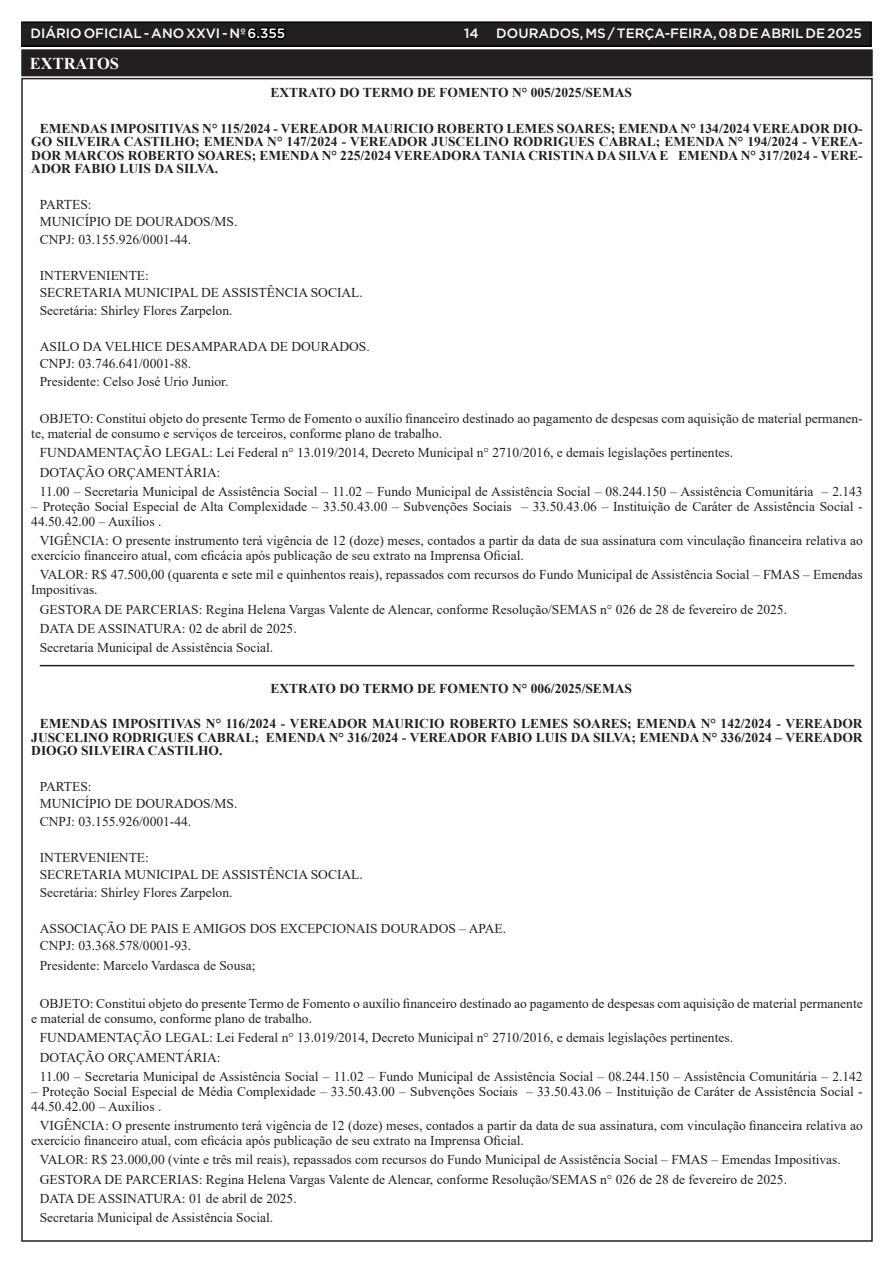
<style>
.page{position:relative;width:893px;height:1263px;background:#fff}
.page>*{position:absolute;margin:0;border:0;box-sizing:border-box;transform-origin:0 0}
.TEXTO{font:700 16.5px "Times New Roman";color:#fff}
.TEXTO-2{font:13.5px/15px "Times New Roman";color:#231f20}
.TEXTO-3{font:700 13.5px/13.5px "Times New Roman";color:#231f20;text-align:justify}
.t1{font:500 13.5px "Gotham";color:#fff}
.s1{color:#000}
</style>
<div class="page">
<div style="left:21px;top:22px;width:850px;height:24px;background:#231f20"></div>
<div style="left:21px;top:21px;width:851px;height:26px;border:2px solid #000"></div>
<hr style="left:40px;top:665px;width:814px;height:1px;background:#231f20">
<div style="left:23px;top:51px;width:848px;height:23px;background:#231f20"></div>
<div style="left:21px;top:49px;width:852px;height:27px;border:4px solid #231f20"></div>
<p class="t1" style="left:31px;top:25px;width:256px">DIÁRIO OFICIAL - ANO XXVI - Nº <span class="s1">6.355</span></p>
<p class="t1" style="left:464px;top:25px;width:16px">14</p>
<p class="t1" style="left:496px;top:25px;width:367px">DOURADOS, MS / TERÇA-FEIRA, 08 DE ABRIL DE 2025</p>
<p class="TEXTO" style="left:30px;top:52px;width:91px">EXTRATOS</p>
<p class="TEXTO-3" style="left:270px;top:85px;width:363px">EXTRATO DO TERMO DE FOMENTO N° 005/2025/SEMAS</p>
<p class="TEXTO-3" style="left:31px;top:121px;width:833px;text-indent:9px">EMENDAS IMPOSITIVAS N° 115/2024 - VEREADOR MAURICIO ROBERTO LEMES SOARES; EMENDA N° 134/2024 VEREADOR DIO-GO SILVEIRA CASTILHO; EMENDA N° 147/2024 - VEREADOR JUSCELINO RODRIGUES CABRAL; EMENDA N° 194/2024 - VEREA-DOR MARCOS ROBERTO SOARES; EMENDA N° 225/2024 VEREADORA TANIA CRISTINA DA SILVA E EMENDA N° 317/2024 - VERE-ADOR FABIO LUIS DA SILVA.</p>
<p class="TEXTO-2" style="left:40px;top:196px;width:53px">PARTES:</p>
<p class="TEXTO-2" style="left:40px;top:214px;width:199px">MUNICÍPIO DE DOURADOS/MS.</p>
<p class="TEXTO-2" style="left:40px;top:232px;width:153px">CNPJ: 03.155.926/0001-44.</p>
<p class="TEXTO-2" style="left:40px;top:267px;width:111px">INTERVENIENTE:</p>
<p class="TEXTO-2" style="left:40px;top:285px;width:325px">SECRETARIA MUNICIPAL DE ASSISTÊNCIA SOCIAL.</p>
<p class="TEXTO-2" style="left:40px;top:303px;width:194px">Secretária: Shirley Flores Zarpelon.</p>
<p class="TEXTO-2" style="left:40px;top:338px;width:332px">ASILO DA VELHICE DESAMPARADA DE DOURADOS.</p>
<p class="TEXTO-2" style="left:40px;top:356px;width:153px">CNPJ: 03.746.641/0001-88.</p>
<p class="TEXTO-2" style="left:40px;top:374px;width:190px">Presidente: Celso José Urio Junior.</p>
<p class="TEXTO-2" style="left:31px;top:411px;width:833px;text-indent:9px">OBJETO: Constitui objeto do presente Termo de Fomento o auxílio financeiro destinado ao pagamento de despesas com aquisição de material permanen&shy;te, material de consumo e serviços de terceiros, conforme plano de trabalho.</p>
<p class="TEXTO-2" style="left:40px;top:445px;width:695px">FUNDAMENTAÇÃO LEGAL: Lei Federal n° 13.019/2014, Decreto Municipal n° 2710/2016, e demais legislações pertinentes.</p>
<p class="TEXTO-2" style="left:40px;top:464px;width:182px">DOTAÇÃO ORÇAMENTÁRIA:</p>
<p class="TEXTO-2" style="left:40px;top:483px;width:824px">11.00 – Secretaria Municipal de Assistência Social – 11.02 – Fundo Municipal de Assistência Social – 08.244.150 – Assistência Comunitária – 2.143</p>
<p class="TEXTO-2" style="left:31px;top:498px;width:833px">– Proteção Social Especial de Alta Complexidade – 33.50.43.00 – Subvenções Sociais – 33.50.43.06 – Instituição de Caráter de Assistência Social -<br>44.50.42.00 – Auxílios .</p>
<p class="TEXTO-2" style="left:31px;top:533px;width:833px;text-indent:9px">VIGÊNCIA: O presente instrumento terá vigência de 12 (doze) meses, contados a partir da data de sua assinatura com vinculação financeira relativa ao exercício financeiro atual, com eficácia após publicação de seu extrato na Imprensa Oficial.</p>
<p class="TEXTO-2" style="left:31px;top:567px;width:833px;text-indent:9px">VALOR: R$ 47.500,00 (quarenta e sete mil e quinhentos reais), repassados com recursos do Fundo Municipal de Assistência Social – FMAS – Emendas<br>Impositivas.</p>
<p class="TEXTO-2" style="left:40px;top:601px;width:749px">GESTORA DE PARCERIAS: Regina Helena Vargas Valente de Alencar, conforme Resolução/SEMAS n° 026 de 28 de fevereiro de 2025.</p>
<p class="TEXTO-2" style="left:40px;top:620px;width:258px">DATA DE ASSINATURA: 02 de abril de 2025.</p>
<p class="TEXTO-2" style="left:40px;top:640px;width:235px">Secretaria Municipal de Assistência Social.</p>
<p class="TEXTO-3" style="left:270px;top:681px;width:363px">EXTRATO DO TERMO DE FOMENTO N° 006/2025/SEMAS</p>
<p class="TEXTO-3" style="left:31px;top:716px;width:833px;text-indent:9px">EMENDAS IMPOSITIVAS N° 116/2024 - VEREADOR MAURICIO ROBERTO LEMES SOARES; EMENDA N° 142/2024 - VEREADOR JUSCELINO RODRIGUES CABRAL; EMENDA N° 316/2024 - VEREADOR FABIO LUIS DA SILVA; EMENDA N° 336/2024 – VEREADOR DIOGO SILVEIRA CASTILHO.</p>
<p class="TEXTO-2" style="left:40px;top:778px;width:53px">PARTES:</p>
<p class="TEXTO-2" style="left:40px;top:796px;width:199px">MUNICÍPIO DE DOURADOS/MS.</p>
<p class="TEXTO-2" style="left:40px;top:814px;width:153px">CNPJ: 03.155.926/0001-44.</p>
<p class="TEXTO-2" style="left:40px;top:849px;width:111px">INTERVENIENTE:</p>
<p class="TEXTO-2" style="left:40px;top:867px;width:325px">SECRETARIA MUNICIPAL DE ASSISTÊNCIA SOCIAL.</p>
<p class="TEXTO-2" style="left:40px;top:885px;width:194px">Secretária: Shirley Flores Zarpelon.</p>
<p class="TEXTO-2" style="left:40px;top:920px;width:468px">ASSOCIAÇÃO DE PAIS E AMIGOS DOS EXCEPCIONAIS DOURADOS – APAE.</p>
<p class="TEXTO-2" style="left:40px;top:938px;width:153px">CNPJ: 03.368.578/0001-93.</p>
<p class="TEXTO-2" style="left:40px;top:957px;width:217px">Presidente: Marcelo Vardasca de Sousa;</p>
<p class="TEXTO-2" style="left:31px;top:996px;width:833px;text-indent:9px">OBJETO: Constitui objeto do presente Termo de Fomento o auxílio financeiro destinado ao pagamento de despesas com aquisição de material permanente e material de consumo, conforme plano de trabalho.</p>
<p class="TEXTO-2" style="left:40px;top:1030px;width:695px">FUNDAMENTAÇÃO LEGAL: Lei Federal n° 13.019/2014, Decreto Municipal n° 2710/2016, e demais legislações pertinentes.</p>
<p class="TEXTO-2" style="left:40px;top:1049px;width:182px">DOTAÇÃO ORÇAMENTÁRIA:</p>
<p class="TEXTO-2" style="left:40px;top:1068px;width:824px">11.00 – Secretaria Municipal de Assistência Social – 11.02 – Fundo Municipal de Assistência Social – 08.244.150 – Assistência Comunitária – 2.142</p>
<p class="TEXTO-2" style="left:31px;top:1083px;width:833px">– Proteção Social Especial de Média Complexidade – 33.50.43.00 – Subvenções Sociais – 33.50.43.06 – Instituição de Caráter de Assistência Social -<br>44.50.42.00 – Auxílios .</p>
<p class="TEXTO-2" style="left:31px;top:1118px;width:833px;text-indent:9px">VIGÊNCIA: O presente instrumento terá vigência de 12 (doze) meses, contados a partir da data de sua assinatura, com vinculação financeira relativa ao exercício financeiro atual, com eficácia após publicação de seu extrato na Imprensa Oficial.</p>
<p class="TEXTO-2" style="left:40px;top:1152px;width:803px">VALOR: R$ 23.000,00 (vinte e três mil reais), repassados com recursos do Fundo Municipal de Assistência Social – FMAS – Emendas Impositivas.</p>
<p class="TEXTO-2" style="left:40px;top:1171px;width:749px">GESTORA DE PARCERIAS: Regina Helena Vargas Valente de Alencar, conforme Resolução/SEMAS n° 026 de 28 de fevereiro de 2025.</p>
<p class="TEXTO-2" style="left:40px;top:1190px;width:258px">DATA DE ASSINATURA: 01 de abril de 2025.</p>
<p class="TEXTO-2" style="left:40px;top:1210px;width:235px">Secretaria Municipal de Assistência Social.</p>
</div>
